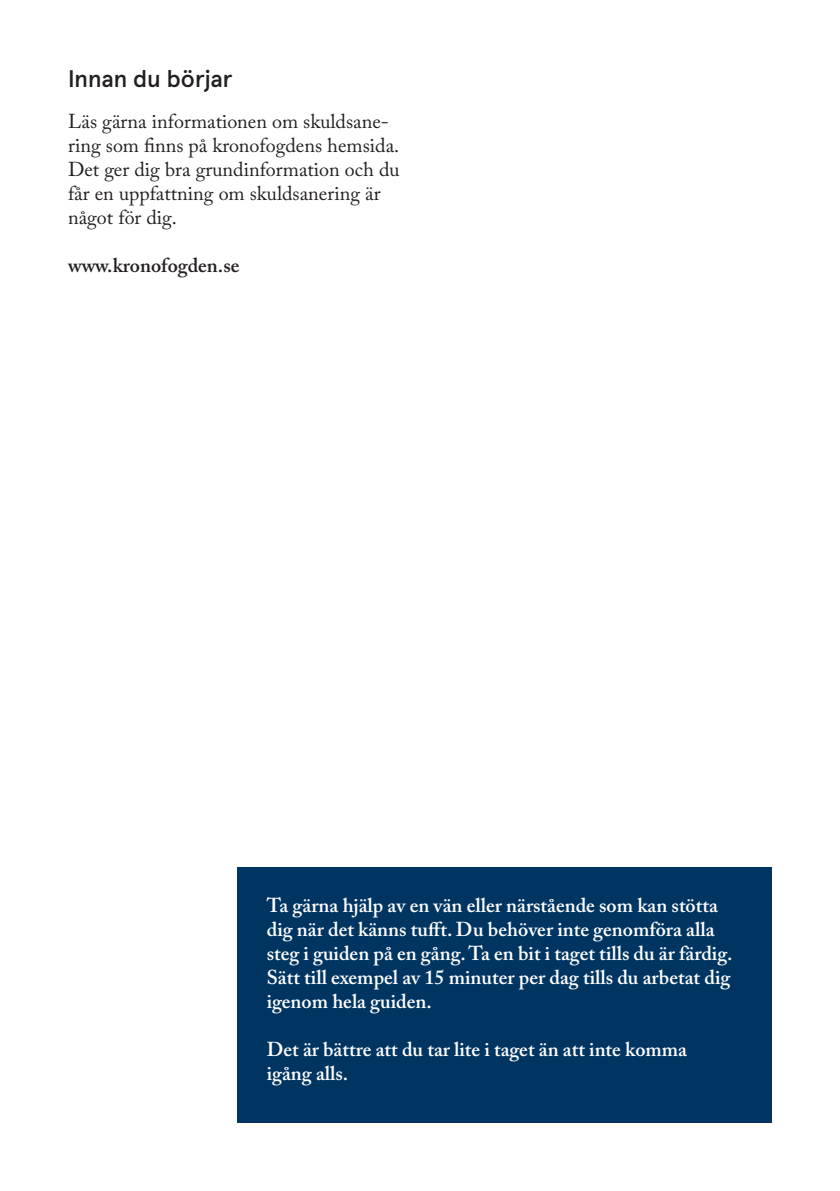
<style>
.page{position:relative;width:840px;height:1191px;background:#fff}
.page>*{position:absolute;margin:0;border:0;box-sizing:border-box;transform-origin:0 0}
.t1{font:500 24px "Apercu";letter-spacing:-.005em;color:#231f20}
.t2{font:600 20px/24px "Adobe Caslon Pro";color:#fff}
.t3{font:20px/24px "Adobe Caslon Pro";color:#231f20}
.t4{font:600 20px "Adobe Caslon Pro";color:#231f20}
</style>
<div class="page">
<div style="left:237px;top:867px;width:534px;height:256px;background:#003562"></div>
<p class="t1" style="left:68px;top:60px;width:166px">Innan du börjar</p>
<p class="t3" style="left:68px;top:109px;width:333px">Läs gärna informationen om skuldsane&shy;ring som finns på kronofogdens hemsida.<br>Det ger dig bra grundinformation och du får en uppfattning om skuldsanering är något för dig.</p>
<p class="t4" style="left:68px;top:253px;width:173px">www.kronofogden.se</p>
<p class="t2" style="left:266px;top:893px;width:467px">Ta gärna hjälp av en vän eller närstående som kan stötta dig när det känns tufft. Du behöver inte genomföra alla steg i guiden på en gång. Ta en bit i taget tills du är färdig.<br>Sätt till exempel av 15 minuter per dag tills du arbetat dig igenom hela guiden.</p>
<p class="t2" style="left:266px;top:1037px;width:421px">Det är bättre att du tar lite i taget än att inte komma igång alls.</p>
</div>
